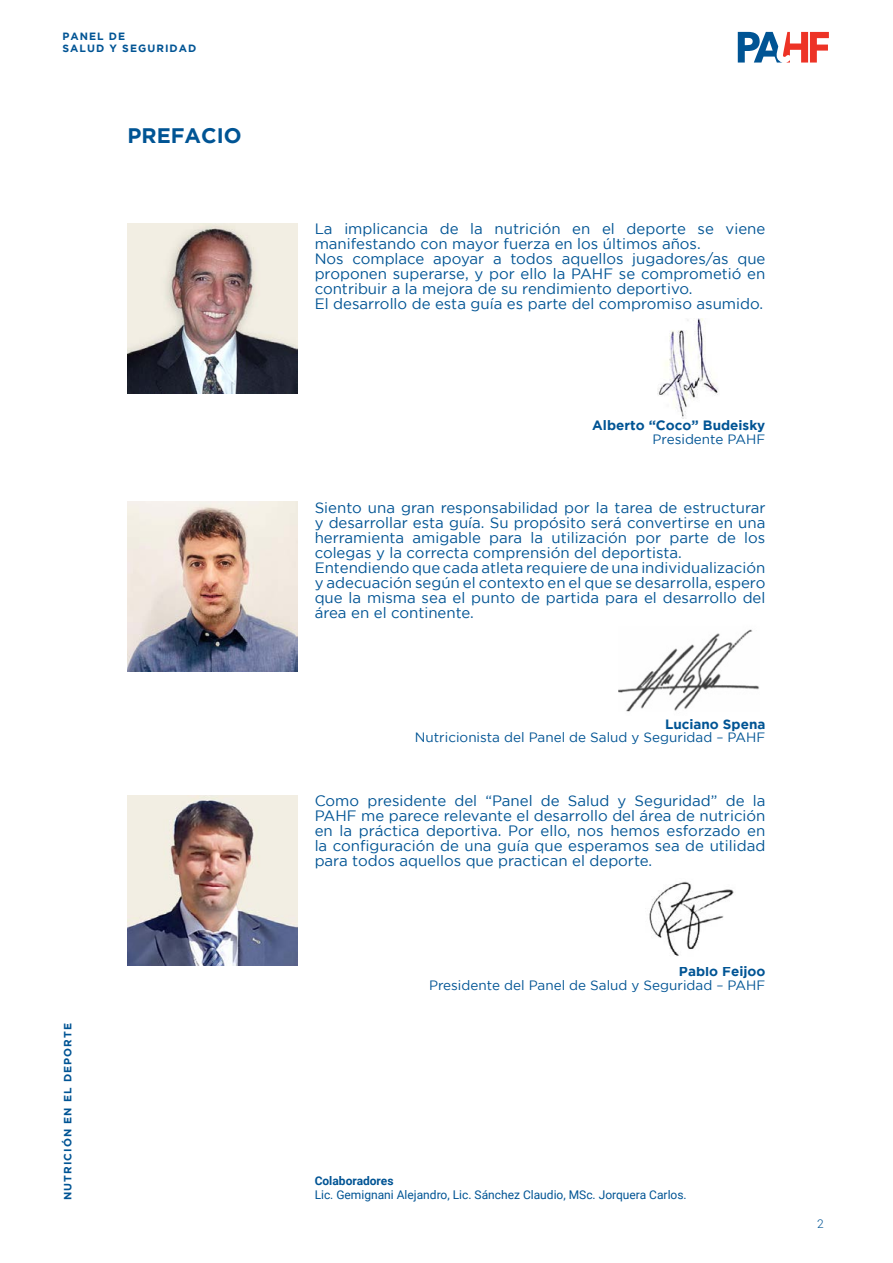
<style>
.page{position:relative;width:893px;height:1263px;background:#fff}
.page>*{position:absolute;margin:0;border:0;box-sizing:border-box;transform-origin:0 0}
.t1{font:700 21px "Gotham";color:#005494}
.t2{font:15px/15px "Gotham";color:#005494}
.t3{font:13.5px "Gotham";color:#005494}
.t4{font:700 13.5px "Gotham";color:#005494}
.t5{font:12px "Roboto";color:#005494}
.t6{font:700 12px "Roboto";color:#005494}
.t7{font:300 12px "Roboto";color:#005494}
.t8{font:700 10.5px/12px "Gotham";letter-spacing:.1em;color:#005494}
</style>
<div class="page">
<svg style="left:738px;top:32px;width:91px;height:31px"></svg>
<img style="left:128px;top:223px;width:170px;height:170px">
<img style="left:128px;top:502px;width:170px;height:170px">
<img style="left:128px;top:795px;width:170px;height:170px">
<img style="left:658px;top:319px;width:61px;height:100px">
<img style="left:618px;top:629px;width:141px;height:83px">
<img style="left:649px;top:881px;width:85px;height:75px">
<p class="t8" style="left:62px;top:30px;width:136px">PANEL DE<br>SALUD Y SEGURIDAD</p>
<h1 class="t1" style="left:128px;top:123px;width:116px">PREFACIO</h1>
<p class="t8" style="left:61px;top:1200px;width:178px;rotate:-90deg">NUTRICIÓN EN EL DEPORTE</p>
<p class="t2" style="left:315px;top:221px;width:452px">La implicancia de la nutrición en el deporte se viene manifestando con mayor fuerza en los últimos años.<br>Nos complace apoyar a todos aquellos jugadores/as que proponen superarse, y por ello la PAHF se comprometió en contribuir a la mejora de su rendimiento deportivo.<br>El desarrollo de esta guía es parte del compromiso asumido.</p>
<p class="t4" style="left:592px;top:418px;width:175px">Alberto “Coco” Budeisky</p>
<p class="t3" style="left:652px;top:431px;width:114px">Presidente PAHF</p>
<p class="t2" style="left:315px;top:500px;width:452px">Siento una gran responsabilidad por la tarea de estructurar y desarrollar esta guía. Su propósito será convertirse en una herramienta amigable para la utilización por parte de los colegas y la correcta comprensión del deportista.<br>Entendiendo que cada atleta requiere de una individualización y adecuación según el contexto en el que se desarrolla, espero que la misma sea el punto de partida para el desarrollo del área en el continente.</p>
<p class="t4" style="left:665px;top:716px;width:102px">Luciano Spena</p>
<p class="t3" style="left:415px;top:730px;width:352px">Nutricionista del Panel de Salud y Seguridad – PAHF</p>
<p class="t2" style="left:315px;top:793px;width:452px;text-align:justify">Como presidente del “Panel de Salud y Seguridad” de la PAHF me parece relevante el desarrollo del área de nutrición en la práctica deportiva. Por ello, nos hemos esforzado en la configuración de una guía que esperamos sea de utilidad para todos aquellos que practican el deporte.</p>
<p class="t4" style="left:679px;top:964px;width:88px">Pablo Feijoo</p>
<p class="t3" style="left:429px;top:977px;width:338px">Presidente del Panel de Salud y Seguridad – PAHF</p>
<p class="t6" style="left:315px;top:1172px;width:80px">Colaboradores</p>
<p class="t5" style="left:315px;top:1186px;width:374px">Lic. Gemignani Alejandro, Lic. Sánchez Claudio, MSc. Jorquera Carlos.</p>
<p class="t7" style="left:817px;top:1216px;width:8px">2</p>
</div>
